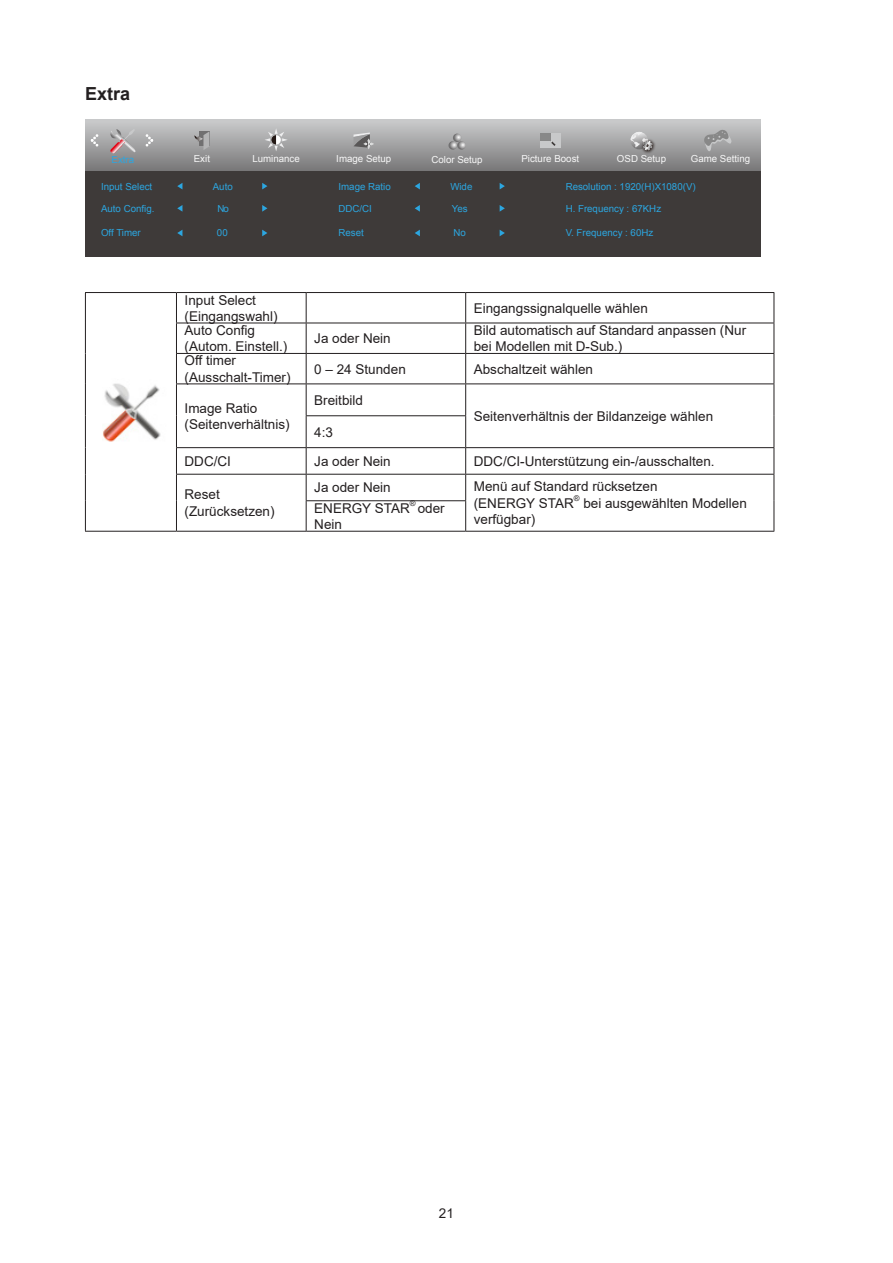
<style>
.page{position:relative;width:893px;height:1263px;background:#fff}
.page>*{position:absolute;margin:0;border:0;box-sizing:border-box;transform-origin:0 0}
.Heading_3{font:700 18px "Arial";color:#231f20}
.无间隔{font:13.5px/16.2px "Arial";color:#231f20}
.正文_text-1{font:13.5px "Arial";color:#231f20}
.t1{font:9.75px "Arial";color:#2ca6e0}
.t2{font:9.75px "Arial";color:#f7f7f7}
.无间隔-2{font:7.8px "Arial";color:#231f20}
</style>
<div class="page">
<svg style="left:85px;top:119px;width:675px;height:52px;background:#a0a0a1"></svg>
<div style="left:85px;top:171px;width:675px;height:86px;background:#3e3a39"></div>
<svg style="left:91px;top:134px;width:7px;height:13px"></svg>
<svg style="left:146px;top:134px;width:7px;height:13px"></svg>
<div style="left:540px;top:133px;width:21px;height:15px;background:#c8c9ca"></div>
<div style="left:540px;top:133px;width:10px;height:8px;background:#888"></div>
<svg style="left:551px;top:141px;width:5px;height:5px"></svg>
<img style="left:640px;top:138px;width:17px;height:17px">
<svg style="left:630px;top:132px;width:23px;height:18px"></svg>
<svg style="left:194px;top:131px;width:15px;height:19px"></svg>
<svg style="left:265px;top:128px;width:23px;height:23px"></svg>
<svg style="left:354px;top:133px;width:20px;height:16px"></svg>
<svg style="left:448px;top:134px;width:18px;height:16px"></svg>
<svg style="left:177px;top:230px;width:5px;height:6px"></svg>
<svg style="left:262px;top:230px;width:5px;height:6px"></svg>
<svg style="left:177px;top:183px;width:5px;height:6px"></svg>
<svg style="left:262px;top:183px;width:5px;height:6px"></svg>
<svg style="left:177px;top:205px;width:5px;height:7px"></svg>
<svg style="left:262px;top:205px;width:5px;height:7px"></svg>
<svg style="left:415px;top:230px;width:5px;height:6px"></svg>
<svg style="left:500px;top:230px;width:5px;height:6px"></svg>
<svg style="left:415px;top:183px;width:5px;height:6px"></svg>
<svg style="left:500px;top:183px;width:5px;height:6px"></svg>
<svg style="left:415px;top:205px;width:5px;height:7px"></svg>
<svg style="left:500px;top:205px;width:5px;height:7px"></svg>
<svg style="left:109px;top:129px;width:29px;height:25px"></svg>
<svg style="left:704px;top:130px;width:27px;height:21px"></svg>
<hr style="left:85px;top:292px;width:91px;height:1px;background:#231f20">
<hr style="left:85px;top:293px;width:1px;height:30px;background:#231f20">
<hr style="left:176px;top:292px;width:130px;height:1px;background:#231f20">
<hr style="left:176px;top:293px;width:1px;height:30px;background:#231f20">
<hr style="left:306px;top:292px;width:160px;height:1px;background:#231f20">
<hr style="left:306px;top:293px;width:1px;height:30px;background:#231f20">
<hr style="left:466px;top:292px;width:308px;height:1px;background:#231f20">
<hr style="left:465px;top:293px;width:1px;height:30px;background:#231f20">
<hr style="left:774px;top:293px;width:1px;height:30px;background:#231f20">
<hr style="left:85px;top:323px;width:1px;height:30px;background:#231f20">
<hr style="left:176px;top:323px;width:130px;height:1px;background:#231f20">
<hr style="left:176px;top:323px;width:1px;height:30px;background:#231f20">
<hr style="left:306px;top:323px;width:160px;height:1px;background:#231f20">
<hr style="left:306px;top:323px;width:1px;height:30px;background:#231f20">
<hr style="left:466px;top:323px;width:308px;height:1px;background:#231f20">
<hr style="left:465px;top:323px;width:1px;height:30px;background:#231f20">
<hr style="left:774px;top:323px;width:1px;height:30px;background:#231f20">
<hr style="left:85px;top:353px;width:1px;height:31px;background:#231f20">
<hr style="left:176px;top:353px;width:130px;height:1px;background:#231f20">
<svg style="left:176px;top:354px;width:1px;height:29px"></svg>
<hr style="left:306px;top:353px;width:160px;height:1px;background:#231f20">
<svg style="left:306px;top:354px;width:1px;height:29px"></svg>
<hr style="left:466px;top:353px;width:308px;height:1px;background:#231f20">
<svg style="left:465px;top:354px;width:1px;height:29px"></svg>
<svg style="left:774px;top:354px;width:1px;height:29px"></svg>
<hr style="left:85px;top:384px;width:1px;height:32px;background:#231f20">
<hr style="left:176px;top:383px;width:130px;height:1px;background:#231f20">
<hr style="left:176px;top:384px;width:1px;height:32px;background:#231f20">
<hr style="left:306px;top:383px;width:160px;height:1px;background:#231f20">
<hr style="left:306px;top:384px;width:1px;height:31px;background:#231f20">
<hr style="left:466px;top:383px;width:308px;height:1px;background:#231f20">
<hr style="left:465px;top:384px;width:1px;height:31px;background:#231f20">
<hr style="left:774px;top:384px;width:1px;height:32px;background:#231f20">
<hr style="left:85px;top:416px;width:1px;height:32px;background:#231f20">
<hr style="left:176px;top:416px;width:1px;height:31px;background:#231f20">
<hr style="left:306px;top:415px;width:160px;height:1px;background:#231f20">
<hr style="left:306px;top:416px;width:1px;height:31px;background:#231f20">
<hr style="left:465px;top:416px;width:1px;height:31px;background:#231f20">
<hr style="left:774px;top:416px;width:1px;height:31px;background:#231f20">
<hr style="left:176px;top:447px;width:130px;height:1px;background:#231f20">
<hr style="left:306px;top:447px;width:160px;height:1px;background:#231f20">
<hr style="left:466px;top:447px;width:308px;height:1px;background:#231f20">
<svg style="left:85px;top:448px;width:1px;height:53px"></svg>
<hr style="left:176px;top:474px;width:130px;height:1px;background:#231f20">
<svg style="left:176px;top:448px;width:1px;height:53px"></svg>
<hr style="left:306px;top:474px;width:160px;height:1px;background:#231f20">
<svg style="left:306px;top:448px;width:1px;height:52px"></svg>
<hr style="left:466px;top:474px;width:308px;height:1px;background:#231f20">
<svg style="left:465px;top:448px;width:1px;height:52px"></svg>
<svg style="left:774px;top:448px;width:1px;height:53px"></svg>
<hr style="left:85px;top:501px;width:1px;height:30px;background:#231f20">
<hr style="left:176px;top:501px;width:1px;height:30px;background:#231f20">
<hr style="left:306px;top:500px;width:160px;height:1px;background:#231f20">
<hr style="left:306px;top:501px;width:1px;height:30px;background:#231f20">
<hr style="left:465px;top:501px;width:1px;height:30px;background:#231f20">
<hr style="left:774px;top:501px;width:1px;height:30px;background:#231f20">
<hr style="left:85px;top:531px;width:91px;height:1px;background:#231f20">
<hr style="left:176px;top:531px;width:130px;height:1px;background:#231f20">
<hr style="left:306px;top:531px;width:160px;height:1px;background:#231f20">
<hr style="left:466px;top:531px;width:308px;height:1px;background:#231f20">
<img style="left:102px;top:383px;width:59px;height:59px">
<p class="Heading_3" style="left:85px;top:81px;width:47px">Extra</p>
<p class="t1" style="left:112px;top:153px;width:24px">Extra</p>
<p class="t2" style="left:691px;top:152px;width:61px">Game Setting</p>
<p class="t2" style="left:194px;top:152px;width:18px">Exit</p>
<p class="t2" style="left:252px;top:153px;width:49px">Luminance</p>
<p class="t2" style="left:336px;top:153px;width:57px">Image Setup</p>
<p class="t2" style="left:431px;top:153px;width:53px">Color Setup</p>
<p class="t2" style="left:521px;top:152px;width:59px">Picture Boost</p>
<p class="t2" style="left:617px;top:152px;width:51px">OSD Setup</p>
<p class="t1" style="left:101px;top:180px;width:53px">Input Select</p>
<p class="t1" style="left:213px;top:180px;width:21px">Auto</p>
<p class="t1" style="left:101px;top:202px;width:55px">Auto Config.</p>
<p class="t1" style="left:217px;top:202px;width:13px">No</p>
<p class="t1" style="left:101px;top:227px;width:41px">Off Timer</p>
<p class="t1" style="left:217px;top:227px;width:12px">00</p>
<p class="t1" style="left:338px;top:180px;width:54px">Image Ratio</p>
<p class="t1" style="left:450px;top:180px;width:24px">Wide</p>
<p class="t1" style="left:338px;top:202px;width:35px">DDC/CI</p>
<p class="t1" style="left:452px;top:202px;width:17px">Yes</p>
<p class="t1" style="left:338px;top:227px;width:27px">Reset</p>
<p class="t1" style="left:454px;top:227px;width:14px">No</p>
<p class="t1" style="left:566px;top:180px;width:132px">Resolution : 1920(H)X1080(V)</p>
<p class="t1" style="left:566px;top:202px;width:97px">H. Frequency : 67KHz</p>
<p class="t1" style="left:566px;top:227px;width:89px">V. Frequency : 60Hz</p>
<p class="无间隔" style="left:185px;top:292px;width:95px">Input Select (Eingangswahl)</p>
<p class="正文_text-1" style="left:474px;top:299px;width:176px">Eingangssignalquelle wählen</p>
<p class="无间隔" style="left:185px;top:322px;width:104px">Auto Config (Autom. Einstell.)</p>
<p class="无间隔" style="left:314px;top:330px;width:78px">Ja oder Nein</p>
<p class="无间隔" style="left:474px;top:322px;width:274px">Bild automatisch auf Standard anpassen (Nur bei Modellen mit D-Sub.)</p>
<p class="无间隔" style="left:185px;top:352px;width:108px">Off timer (Ausschalt-Timer)</p>
<p class="无间隔" style="left:314px;top:361px;width:93px">0 – 24 Stunden</p>
<p class="无间隔" style="left:474px;top:361px;width:121px">Abschaltzeit wählen</p>
<p class="无间隔" style="left:185px;top:400px;width:107px">Image Ratio (Seitenverhältnis)</p>
<p class="无间隔" style="left:314px;top:392px;width:50px">Breitbild</p>
<p class="无间隔" style="left:474px;top:408px;width:241px">Seitenverhältnis der Bildanzeige wählen</p>
<p class="正文_text-1" style="left:314px;top:422px;width:20px">4:3</p>
<p class="无间隔" style="left:185px;top:453px;width:48px">DDC/CI</p>
<p class="无间隔" style="left:314px;top:453px;width:78px">Ja oder Nein</p>
<p class="无间隔" style="left:474px;top:453px;width:242px">DDC/CI-Unterstützung ein-/ausschalten.</p>
<p class="无间隔" style="left:185px;top:486px;width:92px">Reset (Zurücksetzen)</p>
<p class="无间隔" style="left:314px;top:479px;width:78px">Ja oder Nein</p>
<p class="无间隔" style="left:474px;top:478px;width:185px">Menü auf Standard rücksetzen</p>
<p class="无间隔" style="left:474px;top:495px;width:102px">(ENERGY STAR</p>
<p class="无间隔-2" style="left:574px;top:493px;width:7px">®</p>
<p class="无间隔" style="left:583px;top:495px;width:165px">bei ausgewählten Modellen</p>
<p class="无间隔" style="left:474px;top:511px;width:63px">verfügbar)</p>
<p class="无间隔" style="left:314px;top:500px;width:97px">ENERGY STAR</p>
<p class="无间隔-2" style="left:410px;top:498px;width:7px">®</p>
<p class="无间隔" style="left:418px;top:500px;width:29px">oder</p>
<p class="无间隔" style="left:314px;top:516px;width:29px">Nein</p>
<p class="无间隔" style="left:439px;top:1205px;width:17px">21</p>
</div>
